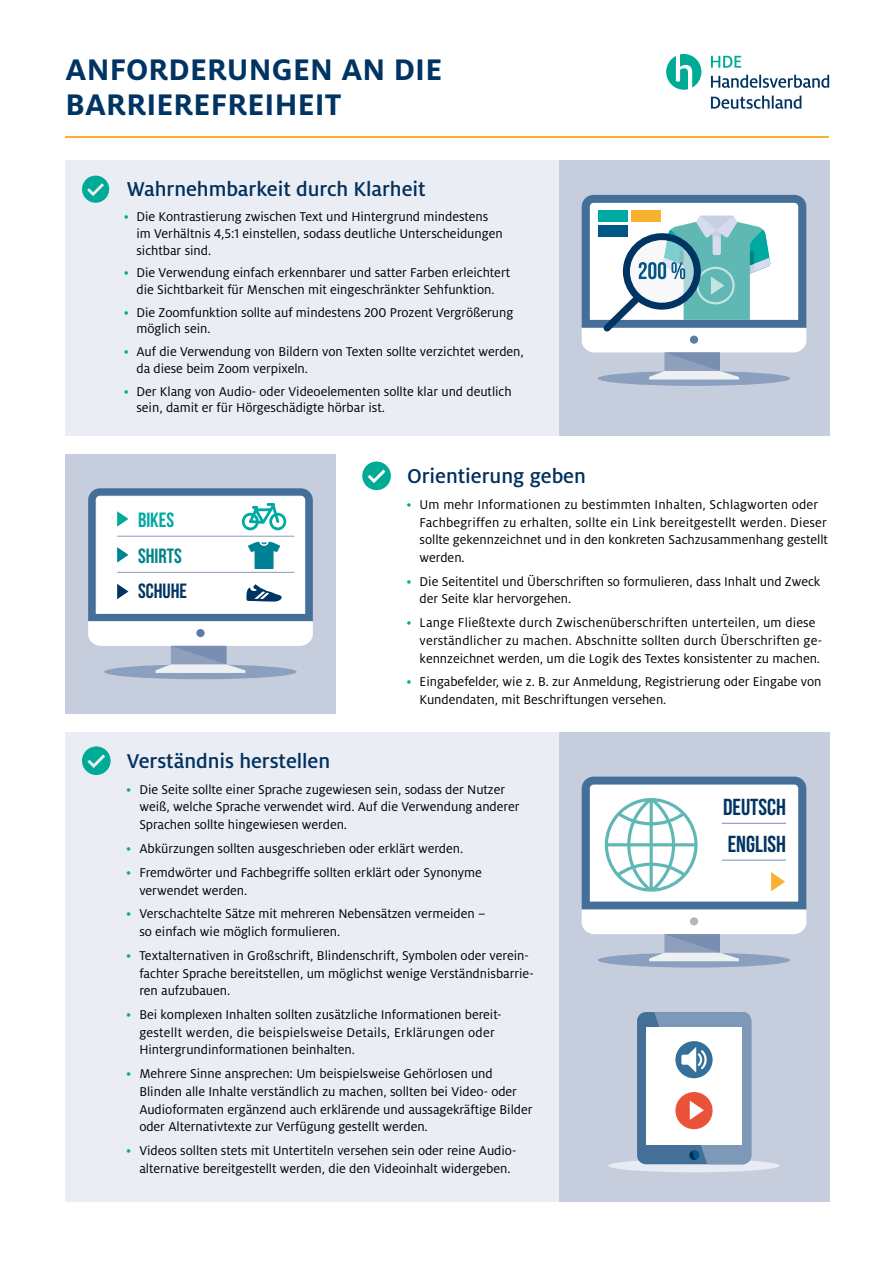
<style>
.page{position:relative;width:893px;height:1263px;background:#fff}
.page>*{position:absolute;margin:0;border:0;box-sizing:border-box;transform-origin:0 0}
.t1{font:700 33px/34.5px "Milo OT";letter-spacing:.005em;color:#003463}
.t2{font:23.1px/36.8px "Bebas Neue";color:#003463}
.t3{font:500 22.2px "Milo OT";letter-spacing:-.005em;color:#00305d}
.t4{font:20.55px "Bebas Neue";color:#003463}
.t5{font:20.55px "Bebas Neue";color:#008286}
.t6{font:20.55px "Bebas Neue";color:#00a8a2}
.t7{font:14.1px/17.7px "Milo OT";letter-spacing:-.005em;color:#000}
.s1{color:#00ab96}
</style>
<div class="page">
<div style="left:559px;top:732px;width:270px;height:470px;background:#c6cede"></div>
<div style="left:65px;top:160px;width:494px;height:276px;background:#ebedf4"></div>
<div style="left:65px;top:732px;width:494px;height:470px;background:#ebedf4"></div>
<svg style="left:82px;top:176px;width:27px;height:27px"></svg>
<svg style="left:362px;top:461px;width:29px;height:29px"></svg>
<div style="left:65px;top:454px;width:271px;height:260px;background:#c6cede"></div>
<div style="left:104px;top:664px;width:193px;height:15px;background:#8aa0be;border-radius:50%"></div>
<svg style="left:88px;top:488px;width:225px;height:185px;background:#d2dee7"></svg>
<svg style="left:82px;top:746px;width:29px;height:29px"></svg>
<svg style="left:711px;top:96px;width:90px;height:13px"></svg>
<svg style="left:711px;top:75px;width:118px;height:13px"></svg>
<svg style="left:711px;top:56px;width:30px;height:12px"></svg>
<svg style="left:666px;top:54px;width:35px;height:36px"></svg>
<hr style="left:65px;top:136px;width:764px;height:2px;background:#f9b230">
<div style="left:559px;top:160px;width:270px;height:276px;background:#c6cede"></div>
<div style="left:598px;top:371px;width:192px;height:15px;background:#8aa0be;border-radius:50%"></div>
<svg style="left:582px;top:195px;width:224px;height:184px;background:#b0cad4"></svg>
<div style="left:598px;top:953px;width:192px;height:14px;background:#8aa0be;border-radius:50%"></div>
<div style="left:608px;top:1159px;width:172px;height:13px;background:#e8ebf3;border-radius:50%"></div>
<div style="left:637px;top:1012px;width:114px;height:152px;background:#446f99;border-radius:9px"></div>
<div style="left:646px;top:1027px;width:96px;height:117px;background:#fff"></div>
<svg style="left:651px;top:1012px;width:100px;height:152px"></svg>
<svg style="left:582px;top:777px;width:224px;height:184px;background:#d2dee6"></svg>
<h1 class="t1" style="left:65px;top:53px;width:378px">ANFORDERUNGEN AN DIE<br>BARRIEREFREIHEIT</h1>
<h3 class="t3" style="left:127px;top:177px;width:300px">Wahrnehmbarkeit durch Klarheit</h3>
<p class="t7" style="left:136px;top:208px;width:368px;line-height:16.8px;text-indent:-13px"><span class="s1">•</span> Die Kontrastierung zwischen Text und Hintergrund mindestens im Verhältnis 4,5:1 einstellen, sodass deutliche Unterscheidungen sichtbar sind.</p>
<p class="t7" style="left:124px;top:265px;width:388px;line-height:16.8px;text-align:center"><span class="s1">•</span> Die Verwendung einfach erkennbarer und satter Farben erleichtert die Sichtbarkeit für Menschen mit eingeschränkter Sehfunktion.</p>
<p class="t7" style="left:136px;top:304px;width:378px;line-height:16.8px;text-indent:-13px"><span class="s1">•</span> Die Zoomfunktion sollte auf mindestens 200 Prozent Vergrößerung möglich sein.</p>
<p class="t7" style="left:136px;top:343px;width:389px;line-height:16.8px;text-indent:-13px"><span class="s1">•</span> Auf die Verwendung von Bildern von Texten sollte verzichtet werden, da diese beim Zoom verpixeln.</p>
<p class="t7" style="left:136px;top:383px;width:377px;line-height:16.8px;text-indent:-13px"><span class="s1">•</span> Der Klang von Audio- oder Videoelementen sollte klar und deutlich sein, damit er für Hörgeschädigte hörbar ist.</p>
<h3 class="t6" style="left:138px;top:508px;width:38px">BIKES</h3>
<h3 class="t5" style="left:138px;top:544px;width:45px">SHIRTS</h3>
<h3 class="t4" style="left:138px;top:579px;width:51px">SCHUHE</h3>
<h3 class="t3" style="left:407px;top:464px;width:180px">Orientierung geben</h3>
<p class="t7" style="left:420px;top:496px;width:410px;text-indent:-13px"><span class="s1">•</span> Um mehr Informationen zu bestimmten Inhalten, Schlagworten oder Fachbegriffen zu erhalten, sollte ein Link bereitgestellt werden. Dieser sollte gekennzeichnet und in den konkreten Sachzusammenhang gestellt werden.</p>
<p class="t7" style="left:420px;top:573px;width:402px;text-indent:-13px"><span class="s1">•</span> Die Seitentitel und Überschriften so formulieren, dass Inhalt und Zweck der Seite klar hervorgehen.</p>
<p class="t7" style="left:420px;top:614px;width:404px;text-indent:-13px"><span class="s1">•</span> Lange Fließtexte durch Zwischenüberschriften unterteilen, um diese verständlicher zu machen. Abschnitte sollten durch Überschriften ge&shy;kennzeichnet werden, um die Logik des Textes konsistenter zu machen.</p>
<p class="t7" style="left:420px;top:673px;width:403px;text-indent:-13px"><span class="s1">•</span> Eingabefelder, wie z. B. zur Anmeldung, Registrierung oder Eingabe von<br>Kundendaten, mit Beschriftungen versehen.</p>
<h3 class="t3" style="left:127px;top:748px;width:205px">Verständnis herstellen</h3>
<p class="t7" style="left:139px;top:781px;width:382px;text-indent:-13px"><span class="s1">•</span> Die Seite sollte einer Sprache zugewiesen sein, sodass der Nutzer weiß, welche Sprache verwendet wird. Auf die Verwendung anderer<br>Sprachen sollte hingewiesen werden.</p>
<p class="t7" style="left:126px;top:840px;width:339px"><span class="s1">•</span> Abkürzungen sollten ausgeschrieben oder erklärt werden.</p>
<p class="t7" style="left:139px;top:864px;width:344px;text-indent:-13px"><span class="s1">•</span> Fremdwörter und Fachbegriffe sollten erklärt oder Synonyme verwendet werden.</p>
<p class="t7" style="left:139px;top:905px;width:348px;text-indent:-13px"><span class="s1">•</span> Verschachtelte Sätze mit mehreren Nebensätzen vermeiden – so einfach wie möglich formulieren.</p>
<p class="t7" style="left:139px;top:947px;width:396px;text-indent:-13px"><span class="s1">•</span> Textalternativen in Großschrift, Blindenschrift, Symbolen oder verein&shy;fachter Sprache bereitstellen, um möglichst wenige Verständnisbarrie&shy;ren aufzubauen.</p>
<p class="t7" style="left:139px;top:1006px;width:364px;text-indent:-13px"><span class="s1">•</span> Bei komplexen Inhalten sollten zusätzliche Informationen bereit&shy;gestellt werden, die beispielsweise Details, Erklärungen oder<br>Hintergrundinformationen beinhalten.</p>
<p class="t7" style="left:139px;top:1065px;width:395px;text-indent:-13px"><span class="s1">•</span> Mehrere Sinne ansprechen: Um beispielsweise Gehörlosen und Blinden alle Inhalte verständlich zu machen, sollten bei Video- oder Audioformaten ergänzend auch erklärende und aussagekräftige Bilder oder Alternativtexte zur Verfügung gestellt werden.</p>
<p class="t7" style="left:126px;top:1142px;width:392px;text-align:center"><span class="s1">•</span> Videos sollten stets mit Untertiteln versehen sein oder reine Audio&shy;alternative bereitgestellt werden, die den Videoinhalt widergeben.</p>
<h2 class="t2" style="left:723px;top:789px;width:64px">DEUTSCH<br>ENGLISH</h2>
</div>
